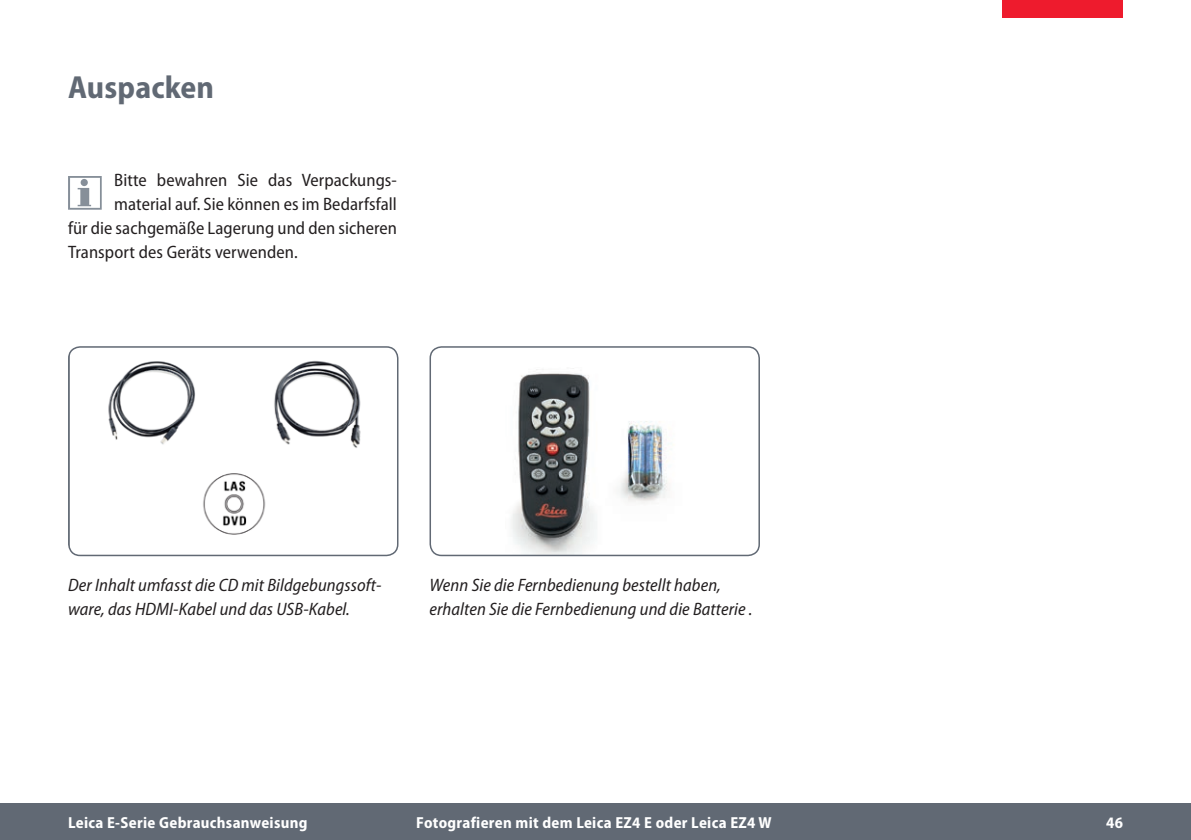
<style>
.page{position:relative;width:1191px;height:840px;background:#fff}
.page>*{position:absolute;margin:0;border:0;box-sizing:border-box;transform-origin:0 0}
.t1{font:700 semi-condensed 32px "Myriad Pro";letter-spacing:.005em;color:#616974}
.t2{font:italic semi-condensed 18px/24px "Myriad Pro";letter-spacing:.005em;color:#231f20}
.t3{font:semi-condensed 18px "Myriad Pro";letter-spacing:.005em;color:#231f20}
.t4{font:700 semi-condensed 16px "Myriad Pro";letter-spacing:.02em;color:#fff}
</style>
<div class="page">
<div style="left:0;top:803px;width:1191px;height:36px;background:#616974"></div>
<div style="left:1002px;top:0;width:121px;height:17px;background:#ee1b2d"></div>
<svg style="left:68px;top:176px;width:34px;height:33px"></svg>
<img style="left:71px;top:347px;width:327px;height:208px">
<div style="left:68px;top:346px;width:330px;height:210px;border:2px solid #616974;border-radius:11px"></div>
<img style="left:432px;top:347px;width:327px;height:208px">
<div style="left:429px;top:346px;width:331px;height:210px;border:2px solid #616974;border-radius:11px"></div>
<h1 class="t1" style="left:68px;top:69px;width:148px">Auspacken</h1>
<p class="t3" style="left:114px;top:170px;width:283px">Bitte bewahren Sie das Verpackungs-</p>
<p class="t3" style="left:114px;top:194px;width:284px">material auf. Sie können es im Bedarfsfall</p>
<p class="t3" style="left:68px;top:218px;width:330px">für die sachgemäße Lagerung und den sicheren</p>
<p class="t3" style="left:68px;top:242px;width:231px">Transport des Geräts verwenden.</p>
<p class="t2" style="left:68px;top:572px;width:315px">Der Inhalt umfasst die CD mit Bildgebungssoft&shy;ware, das HDMI-Kabel und das USB-Kabel.</p>
<p class="t2" style="left:429px;top:572px;width:325px">Wenn Sie die Fernbedienung bestellt haben, erhalten Sie die Fernbedienung und die Batterie .</p>
<p class="t4" style="left:68px;top:813px;width:241px">Leica E-Serie Gebrauchsanweisung</p>
<p class="t4" style="left:416px;top:813px;width:357px">Fotografieren mit dem Leica EZ4 E oder Leica EZ4 W</p>
<p class="t4" style="left:1106px;top:813px;width:18px">46</p>
</div>
